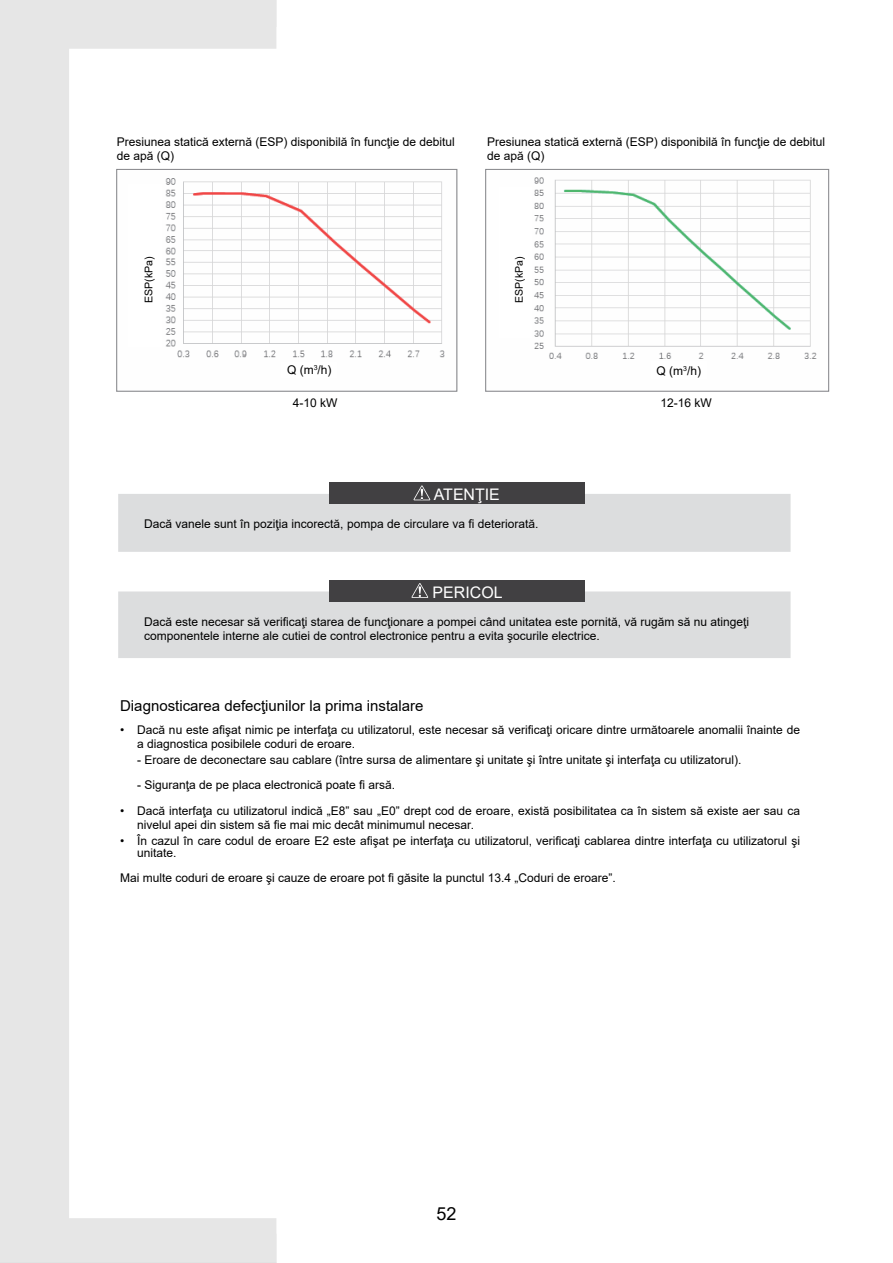
<style>
.page{position:relative;width:893px;height:1263px;background:#fff}
.page>*{position:absolute;margin:0;border:0;box-sizing:border-box;transform-origin:0 0}
.t1{font:18px "Arial";color:#000}
.t2{font:15.9px "Arial";color:#fff}
.t3{font:15px "Arial";color:#000}
.t4{font:12px/13.6px "Arial";color:#000}
.t5{font:10.65px "Arial";color:#000}
.t6{font:10.5px "Arial";color:#000}
</style>
<div class="page">
<svg style="left:0;top:0;width:276px;height:1262px"></svg>
<hr style="left:0;top:1262px;width:276px;height:1px;background:#dedfe0">
<div style="left:329px;top:483px;width:255px;height:21px;background:#414042"></div>
<div style="left:329px;top:580px;width:255px;height:22px;background:#414042"></div>
<img style="left:119px;top:171px;width:326px;height:218px">
<div style="left:128px;top:184px;width:33px;height:163px;background:#fff"></div>
<img style="left:534px;top:177px;width:283px;height:182px">
<div style="left:117px;top:169px;width:340px;height:222px;border:1px solid #87888c"></div>
<div style="left:485px;top:169px;width:344px;height:222px;border:1px solid #87888c"></div>
<div style="left:282px;top:362px;width:55px;height:16px;background:#fff"></div>
<svg style="left:118px;top:485px;width:673px;height:67px"></svg>
<svg style="left:118px;top:583px;width:673px;height:75px"></svg>
<p class="t4" style="left:117px;top:135px;width:340px">Presiunea statică externă (ESP) disponibilă în funcţie de debitul de apă (Q)</p>
<p class="t4" style="left:487px;top:135px;width:340px">Presiunea statică externă (ESP) disponibilă în funcţie de debitul de apă (Q)</p>
<p class="t5" style="left:141px;top:303px;width:48px;rotate:-90deg">ESP(kPa)</p>
<p class="t6" style="left:512px;top:303px;width:48px;rotate:-90deg">ESP(kPa)</p>
<p class="t4" style="left:287px;top:363px;width:46px">Q (m<sup>3</sup>/h)</p>
<p class="t4" style="left:656px;top:364px;width:46px">Q (m<sup>3</sup>/h)</p>
<p class="t4" style="left:293px;top:396px;width:46px">4-10 kW</p>
<h2 class="t2" style="left:434px;top:484px;width:68px">ATENŢIE</h2>
<p class="t4" style="left:144px;top:516px;width:396px">Dacă vanele sunt în poziţia incorectă, pompa de circulare va fi deteriorată.</p>
<h2 class="t2" style="left:433px;top:581px;width:71px">PERICOL</h2>
<p class="t4" style="left:661px;top:396px;width:53px">12-16 kW</p>
<p class="t4" style="left:144px;top:615px;width:606px">Dacă este necesar să verificaţi starea de funcţionare a pompei când unitatea este pornită, vă rugăm să nu atingeţi componentele interne ale cutiei de control electronice pentru a evita şocurile electrice.</p>
<p class="t3" style="left:120px;top:695px;width:305px">Diagnosticarea defecţiunilor la prima instalare</p>
<p class="t4" style="left:137px;top:722px;width:664px;line-height:14.4px;text-indent:-17px">• Dacă nu este afişat nimic pe interfaţa cu utilizatorul, este necesar să verificaţi oricare dintre următoarele anomalii înainte de a diagnostica posibilele coduri de eroare.</p>
<p class="t4" style="left:137px;top:753px;width:606px">- Eroare de deconectare sau cablare (între sursa de alimentare şi unitate şi între unitate şi interfaţa cu utilizatorul).</p>
<p class="t4" style="left:137px;top:778px;width:260px">- Siguranţa de pe placa electronică poate fi arsă.</p>
<p class="t4" style="left:137px;top:804px;width:664px;text-indent:-17px">• Dacă interfaţa cu utilizatorul indică „E8” sau „E0” drept cod de eroare, există posibilitatea ca în sistem să existe aer sau ca nivelul apei din sistem să fie mai mic decât minimumul necesar.</p>
<p class="t4" style="left:137px;top:835px;width:664px;line-height:12px;text-indent:-17px">• În cazul în care codul de eroare E2 este afişat pe interfaţa cu utilizatorul, verificaţi cablarea dintre interfaţa cu utilizatorul şi unitate.</p>
<p class="t4" style="left:120px;top:871px;width:497px">Mai multe coduri de eroare şi cauze de eroare pot fi găsite la punctul 13.4 „Coduri de eroare”.</p>
<h1 class="t1" style="left:436px;top:1202px;width:22px">52</h1>
</div>
